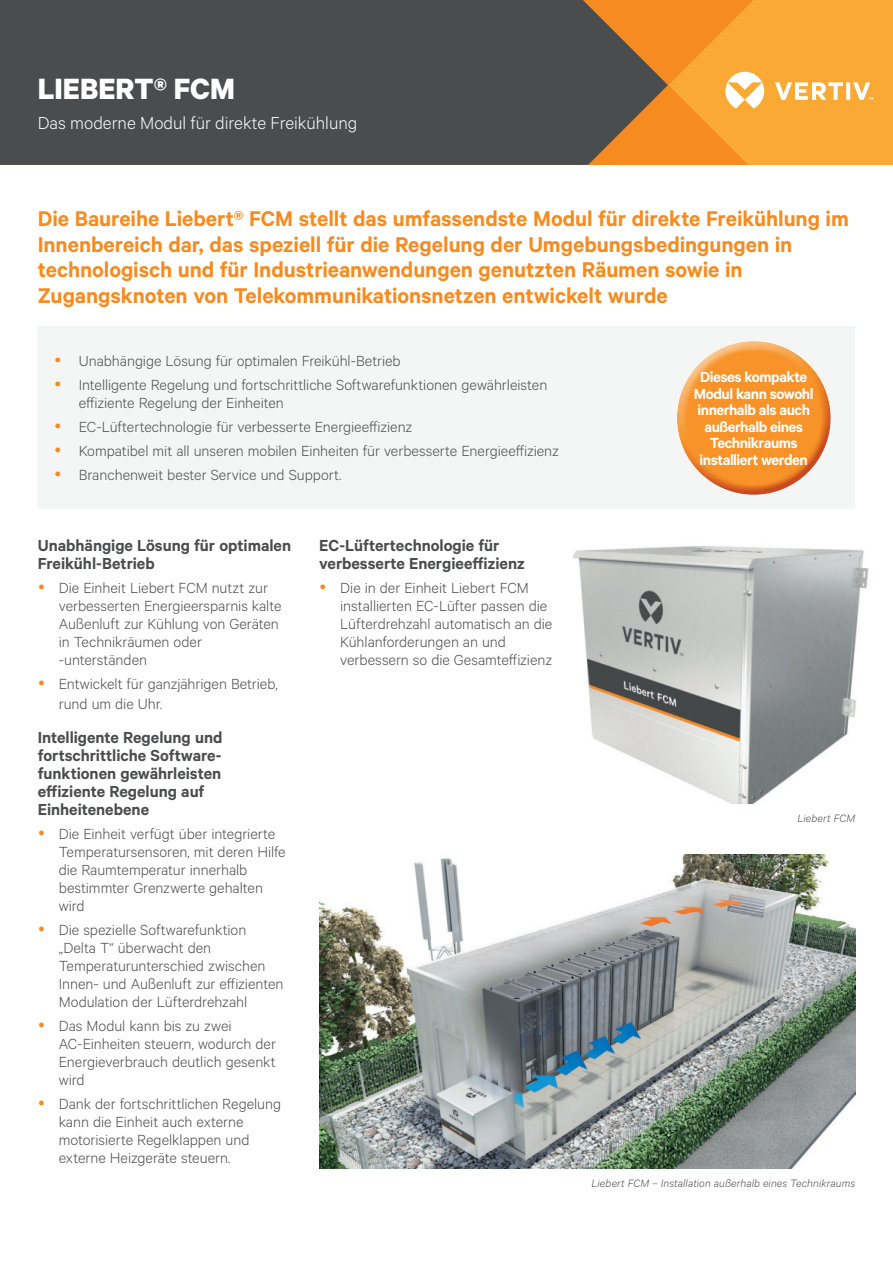
<style>
.page{position:relative;width:893px;height:1263px;background:#fff}
.page>*{position:absolute;margin:0;border:0;box-sizing:border-box;transform-origin:0 0}
.t1{font:700 33px "Calibre";color:#fff}
.t2{font:600 24px/25.5px "Calibre";letter-spacing:-.005em;color:#f68b1f}
.t3{font:300 19.5px "Calibre";color:#fff}
.t4{font:600 18px/18px "Calibre";letter-spacing:-.005em;color:#4b4c4d}
.t5{font:300 16.5px/18px "Calibre";letter-spacing:-.005em;color:#4b4c4d}
.t6{font:600 16.5px/16.5px "Calibre";letter-spacing:-.03em;color:#fff;text-align:center}
.t7{font:italic 300 12px "Calibre";letter-spacing:.01em;color:#4b4c4d}
</style>
<div class="page">
<div style="left:0;top:0;width:583px;height:165px;background:#4b4c4d"></div>
<svg style="left:583px;top:0;width:310px;height:165px;background:#e09638"></svg>
<div style="left:38px;top:326px;width:817px;height:183px;background:#f4f5f5"></div>
<div style="left:666px;top:341px;width:162px;height:119px;background:#fff;opacity:.75"></div>
<div style="left:677px;top:365px;width:155px;height:130px;background:#a91c89;opacity:.75"></div>
<img style="left:574px;top:545px;width:295px;height:259px">
<img style="left:319px;top:855px;width:536px;height:314px">
<h1 class="t1" style="left:38px;top:68px;width:199px">LIEBERT® FCM</h1>
<p class="t3" style="left:38px;top:116px;width:321px">Das moderne Modul für direkte Freikühlung</p>
<p class="t2" style="left:38px;top:208px;width:813px">Die Baureihe Liebert® FCM stellt das umfassendste Modul für direkte Freikühlung im Innenbereich dar, das speziell für die Regelung der Umgebungsbedingungen in technologisch und für Industrieanwendungen genutzten Räumen sowie in Zugangsknoten von Telekommunikationsnetzen entwickelt wurde</p>
<p class="t5" style="left:79px;top:350px;width:470px;line-height:24px">Unabhängige Lösung für optimalen Freikühl-Betrieb<br>Intelligente Regelung und fortschrittliche Softwarefunktionen gewährleisten</p>
<p class="t5" style="left:79px;top:392px;width:482px;line-height:24px">effiziente Regelung der Einheiten<br>EC-Lüftertechnologie für verbesserte Energieeffizienz<br>Kompatibel mit all unseren mobilen Einheiten für verbesserte Energieeffizienz Branchenweit bester Service und Support.</p>
<p class="t4" style="left:38px;top:537px;width:255px">Unabhängige Lösung für optimalen<br>Freikühl-Betrieb</p>
<p class="t5" style="left:59px;top:580px;width:224px">Die Einheit Liebert FCM nutzt zur verbesserten Energieersparnis kalte<br>Außenluft zur Kühlung von Geräten in Technikräumen oder -unterständen</p>
<p class="t5" style="left:59px;top:675px;width:220px;line-height:19.8px">Entwickelt für ganzjährigen Betrieb, rund um die Uhr.</p>
<p class="t4" style="left:38px;top:730px;width:186px">Intelligente Regelung und fortschrittliche Software&shy;funktionen gewährleisten effiziente Regelung auf<br>Einheitenebene</p>
<p class="t5" style="left:59px;top:826px;width:228px">Die Einheit verfügt über integrierte<br>Temperatursensoren, mit deren Hilfe die Raumtemperatur innerhalb bestimmter Grenzwerte gehalten wird</p>
<p class="t5" style="left:59px;top:922px;width:226px">Die spezielle Softwarefunktion „Delta T“ überwacht den<br>Temperaturunterschied zwischen<br>Innen- und Außenluft zur effizienten<br>Modulation der Lüfterdrehzahl</p>
<p class="t5" style="left:59px;top:1018px;width:219px">Das Modul kann bis zu zwei<br>AC-Einheiten steuern, wodurch der<br>Energieverbrauch deutlich gesenkt wird</p>
<p class="t5" style="left:59px;top:1096px;width:224px">Dank der fortschrittlichen Regelung kann die Einheit auch externe motorisierte Regelklappen und externe Heizgeräte steuern.</p>
<p class="t4" style="left:319px;top:537px;width:207px">EC-Lüftertechnologie für verbesserte Energieeffizienz</p>
<p class="t5" style="left:340px;top:580px;width:214px">Die in der Einheit Liebert FCM installierten EC-Lüfter passen die<br>Lüfterdrehzahl automatisch an die<br>Kühlanforderungen an und verbessern so die Gesamteffizienz</p>
<p class="t6" style="left:694px;top:370px;width:121px">Dieses kompakte<br>Modul kann sowohl innerhalb als auch außerhalb eines<br>Technikraums installiert werden</p>
<p class="t7" style="left:797px;top:811px;width:59px">Liebert FCM</p>
<p class="t7" style="left:591px;top:1176px;width:265px">Liebert FCM – Installation außerhalb eines Technikraums</p>
</div>
